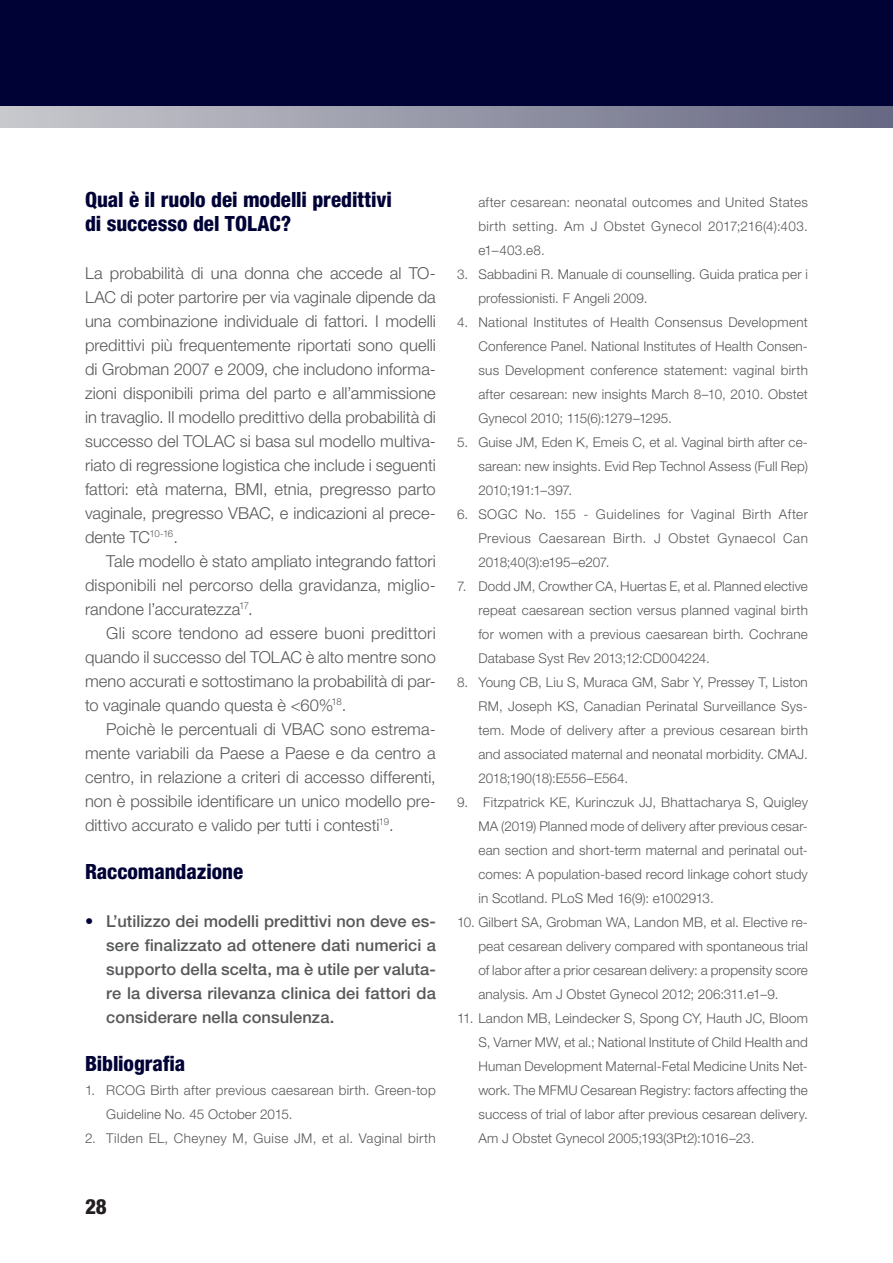
<style>
.page{position:relative;width:893px;height:1263px;background:#fff}
.page>*{position:absolute;margin:0;border:0;box-sizing:border-box;transform-origin:0 0}
.T2{font:800 condensed 21px/24px "Helvetica Neue LT Std";color:#000236}
.T2_-_Biblio{font:800 condensed 21px "Helvetica Neue LT Std";letter-spacing:-.005em;color:#000236}
.t1{font:800 condensed 21px "Helvetica Neue LT Std";color:#231f20}
.Primo_paragrafo{font:300 16.5px/24px "Helvetica Neue LT Std";color:#57585a;text-align:justify}
.Testo{font:300 16.5px/24px "Helvetica Neue LT Std";color:#57585a;text-align:justify}
.Raccomandazioni{font:500 16.5px/24px "Helvetica Neue LT Std";letter-spacing:.005em;color:#57585a;text-align:justify}
.t2{font:300 13.5px/24px "Helvetica Neue LT Std";letter-spacing:.01em;color:#57585a;text-align:justify}
.t3{font:300 13.5px "Helvetica Neue LT Std";letter-spacing:.03em;color:#57585a}
.s1{font-weight:300;color:#000236}
</style>
<div class="page">
<div style="left:0;top:0;width:893px;height:128px;background:#000236"></div>
<div style="left:0;top:106px;width:893px;height:22px;background:linear-gradient(to right,#c8c9cd,#666783)"></div>
<p class="T2" style="left:85px;top:187px;width:309px">Qual è il ruolo dei modelli predittivi di successo del TOLAC?</p>
<p class="Primo_paragrafo" style="left:85px;top:261px;width:352px">La probabilità di una donna che accede al TO-LAC di poter partorire per via vaginale dipende da una combinazione individuale di fattori. I modelli predittivi più frequentemente riportati sono quelli di Grobman 2007 e 2009, che includono informa&shy;zioni disponibili prima del parto e all’ammissione in travaglio. Il modello predittivo della probabilità di successo del TOLAC si basa sul modello multiva&shy;riato di regressione logistica che include i seguenti fattori: età materna, BMI, etnia, pregresso parto vaginale, pregresso VBAC, e indicazioni al prece&shy;dente TC<sup>10-16</sup>.</p>
<p class="Testo" style="left:85px;top:549px;width:352px;text-indent:21px">Tale modello è stato ampliato integrando fattori disponibili nel percorso della gravidanza, miglio&shy;randone l’accuratezza<sup>17</sup>.</p>
<p class="Testo" style="left:85px;top:621px;width:352px;text-indent:21px">Gli score tendono ad essere buoni predittori quando il successo del TOLAC è alto mentre sono meno accurati e sottostimano la probabilità di par&shy;to vaginale quando questa è &lt;60%<sup>18</sup>.</p>
<p class="Testo" style="left:85px;top:717px;width:352px;text-indent:21px">Poichè le percentuali di VBAC sono estrema&shy;mente variabili da Paese a Paese e da centro a centro, in relazione a criteri di accesso differenti, non è possibile identificare un unico modello pre&shy;dittivo accurato e valido per tutti i contesti<sup>19</sup>.</p>
<p class="T2" style="left:85px;top:859px;width:160px">Raccomandazione</p>
<p class="Raccomandazioni" style="left:106px;top:909px;width:331px;text-indent:-21px"><span class="s1">•</span> L’utilizzo dei modelli predittivi non deve es&shy;sere finalizzato ad ottenere dati numerici a supporto della scelta, ma è utile per valuta&shy;re la diversa rilevanza clinica dei fattori da considerare nella consulenza.</p>
<p class="T2_-_Biblio" style="left:85px;top:1050px;width:102px">Bibliografia</p>
<p class="t2" style="left:106px;top:1078px;width:331px;text-indent:-21px">1. RCOG Birth after previous caesarean birth. Green-top<br>Guideline No. 45 October 2015.</p>
<p class="t3" style="left:85px;top:1130px;width:352px">2. Tilden EL, Cheyney M, Guise JM, et al. Vaginal birth</p>
<h1 class="t1" style="left:85px;top:1194px;width:23px">28</h1>
<p class="t2" style="left:478px;top:190px;width:331px">after cesarean: neonatal outcomes and United States birth setting. Am J Obstet Gynecol 2017;216(4):403. e1–403.e8.</p>
<p class="t2" style="left:478px;top:262px;width:331px;text-indent:-21px">3. Sabbadini R. Manuale di counselling. Guida pratica per i professionisti. F Angeli 2009.</p>
<p class="t2" style="left:478px;top:310px;width:331px;text-indent:-21px">4. National Institutes of Health Consensus Development Conference Panel. National Institutes of Health Consen&shy;sus Development conference statement: vaginal birth after cesarean: new insights March 8–10, 2010. Obstet Gynecol 2010; 115(6):1279–1295.</p>
<p class="t2" style="left:478px;top:430px;width:331px;text-indent:-21px">5. Guise JM, Eden K, Emeis C, et al. Vaginal birth after ce&shy;sarean: new insights. Evid Rep Technol Assess (Full Rep)<br>2010;191:1–397.</p>
<p class="t2" style="left:478px;top:502px;width:331px;text-indent:-21px">6. SOGC No. 155 - Guidelines for Vaginal Birth After Previous Caesarean Birth. J Obstet Gynaecol Can 2018;40(3):e195–e207.</p>
<p class="t2" style="left:478px;top:574px;width:331px;text-indent:-21px">7. Dodd JM, Crowther CA, Huertas E, et al. Planned elective repeat caesarean section versus planned vaginal birth for women with a previous caesarean birth. Cochrane Database Syst Rev 2013;12:CD004224.</p>
<p class="t2" style="left:478px;top:670px;width:331px;text-indent:-21px">8. Young CB, Liu S, Muraca GM, Sabr Y, Pressey T, Liston RM, Joseph KS, Canadian Perinatal Surveillance Sys&shy;tem. Mode of delivery after a previous cesarean birth and associated maternal and neonatal morbidity. CMAJ.<br>2018;190(18):E556–E564.</p>
<p class="t2" style="left:478px;top:790px;width:331px;text-indent:-21px">9. Fitzpatrick KE, Kurinczuk JJ, Bhattacharya S, Quigley MA (2019) Planned mode of delivery after previous cesar&shy;ean section and short-term maternal and perinatal out&shy;comes: A population-based record linkage cohort study in Scotland. PLoS Med 16(9): e1002913.</p>
<p class="t2" style="left:478px;top:910px;width:331px;text-indent:-21px">10. Gilbert SA, Grobman WA, Landon MB, et al. Elective re&shy;peat cesarean delivery compared with spontaneous trial of labor after a prior cesarean delivery: a propensity score analysis. Am J Obstet Gynecol 2012; 206:311.e1–9.</p>
<p class="t2" style="left:478px;top:1006px;width:331px;text-indent:-21px">11. Landon MB, Leindecker S, Spong CY, Hauth JC, Bloom S, Varner MW, et al.; National Institute of Child Health and Human Development Maternal-Fetal Medicine Units Net&shy;work. The MFMU Cesarean Registry: factors affecting the success of trial of labor after previous cesarean delivery.<br>Am J Obstet Gynecol 2005;193(3Pt2):1016–23.</p>
</div>
